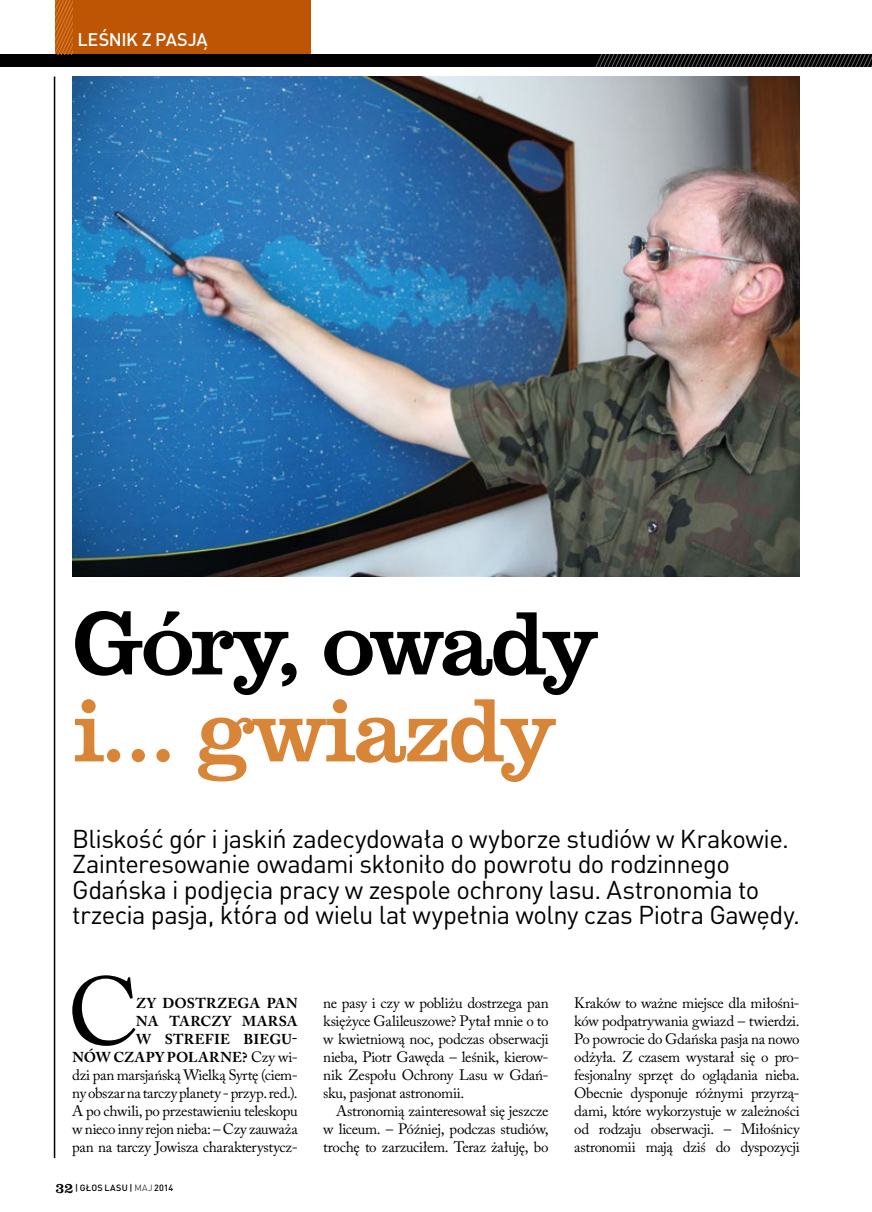
<style>
.page{position:relative;width:872px;height:1212px;background:#fff}
.page>*{position:absolute;margin:0;border:0;box-sizing:border-box;transform-origin:0 0}
.t1{font:95.55px "Adobe Caslon Pro";color:#000}
.t2{font:500 93px "Clarendon TOT";letter-spacing:-.02em;color:#000}
.t3{font:500 93px "Clarendon TOT";letter-spacing:-.02em;color:#d88538}
.t4{font:25.5px/25.5px "DIN Pro";letter-spacing:-.025em;color:#000}
.t5{font:500 18px "DIN Pro";letter-spacing:-.02em;color:#fff}
.t6{font:15px/18px "Adobe Caslon Pro";letter-spacing:-.02em;color:#000;text-align:justify}
.t7{font:700 14.25px/18px "Adobe Caslon Pro";letter-spacing:.02em;color:#000;text-align:right}
.t8{font:500 9px "DIN Pro";letter-spacing:.015em;color:#000}
.s1{font-weight:400;font-size:15px}
.s2{font-family:"Clarendon TOT";font-size:15px}
.s3{font-weight:300}
</style>
<div class="page">
<div style="left:0;top:54px;width:872px;height:13px;background:#000"></div>
<svg style="left:595px;top:54px;width:277px;height:13px"></svg>
<hr style="left:54px;top:77px;width:1px;height:1081px;background:#000">
<div style="left:55px;top:0;width:255px;height:54px;background:#be5504"></div>
<svg style="left:55px;top:0;width:17px;height:54px"></svg>
<img style="left:72px;top:77px;width:727px;height:499px">
<p class="t5" style="left:77px;top:25px;width:132px">LEŚNIK Z PASJĄ</p>
<h2 class="t2" style="left:72px;top:591px;width:526px">Góry, owady</h2>
<h2 class="t3" style="left:72px;top:678px;width:484px">i… gwiazdy</h2>
<p class="t4" style="left:72px;top:823px;width:729px">Bliskość gór i jaskiń zadecydowała o wyborze studiów w Krakowie.<br>Zainteresowanie owadami skłoniło do powrotu do rodzinnego Gdańska i podjęcia pracy w zespole ochrony lasu. Astronomia to trzecia pasja, która od wielu lat wypełnia wolny czas Piotra Gawędy.</p>
<h1 class="t1" style="left:68px;top:955px;width:73px">C</h1>
<p class="t7" style="left:72px;top:994px;width:227px">ZY DOSTRZEGA PAN<br>NA TARCZY MARSA<br>W STREFIE BIEGU-<br>NÓW CZAPY POLARNE? <span class="s1">Czy wi-</span></p>
<p class="t6" style="left:72px;top:1066px;width:227px">dzi pan marsjańską Wielką Syrtę (ciem&shy;ny obszar na tarczy planety - przyp. red.).<br>A po chwili, po przestawieniu teleskopu w nieco inny rejon nieba: – Czy zauważa pan na tarczy Jowisza charakterystycz-</p>
<p class="t8" style="left:55px;top:1181px;width:119px"><span class="s2">32</span> | GŁOS LASU | <span class="s3">MAJ</span> 2014</p>
<p class="t6" style="left:323px;top:994px;width:227px">ne pasy i czy w pobliżu dostrzega pan księżyce Galileuszowe? Pytał mnie o to w kwietniową noc, podczas obserwacji nieba, Piotr Gawęda – leśnik, kierow&shy;nik Zespołu Ochrony Lasu w Gdań&shy;sku, pasjonat astronomii.</p>
<p class="t6" style="left:323px;top:1102px;width:227px;text-indent:13px">Astronomią zainteresował się jeszcze w liceum. – Później, podczas studiów, trochę to zarzuciłem. Teraz żałuję, bo</p>
<p class="t6" style="left:574px;top:994px;width:227px">Kraków to ważne miejsce dla miłośni&shy;ków podpatrywania gwiazd – twierdzi.<br>Po powrocie do Gdańska pasja na nowo odżyła. Z czasem wystarał się o pro&shy;fesjonalny sprzęt do oglądania nieba.<br>Obecnie dysponuje różnymi przyrzą&shy;dami, które wykorzystuje w zależności od rodzaju obserwacji. – Miłośnicy astronomii mają dziś do dyspozycji</p>
</div>
